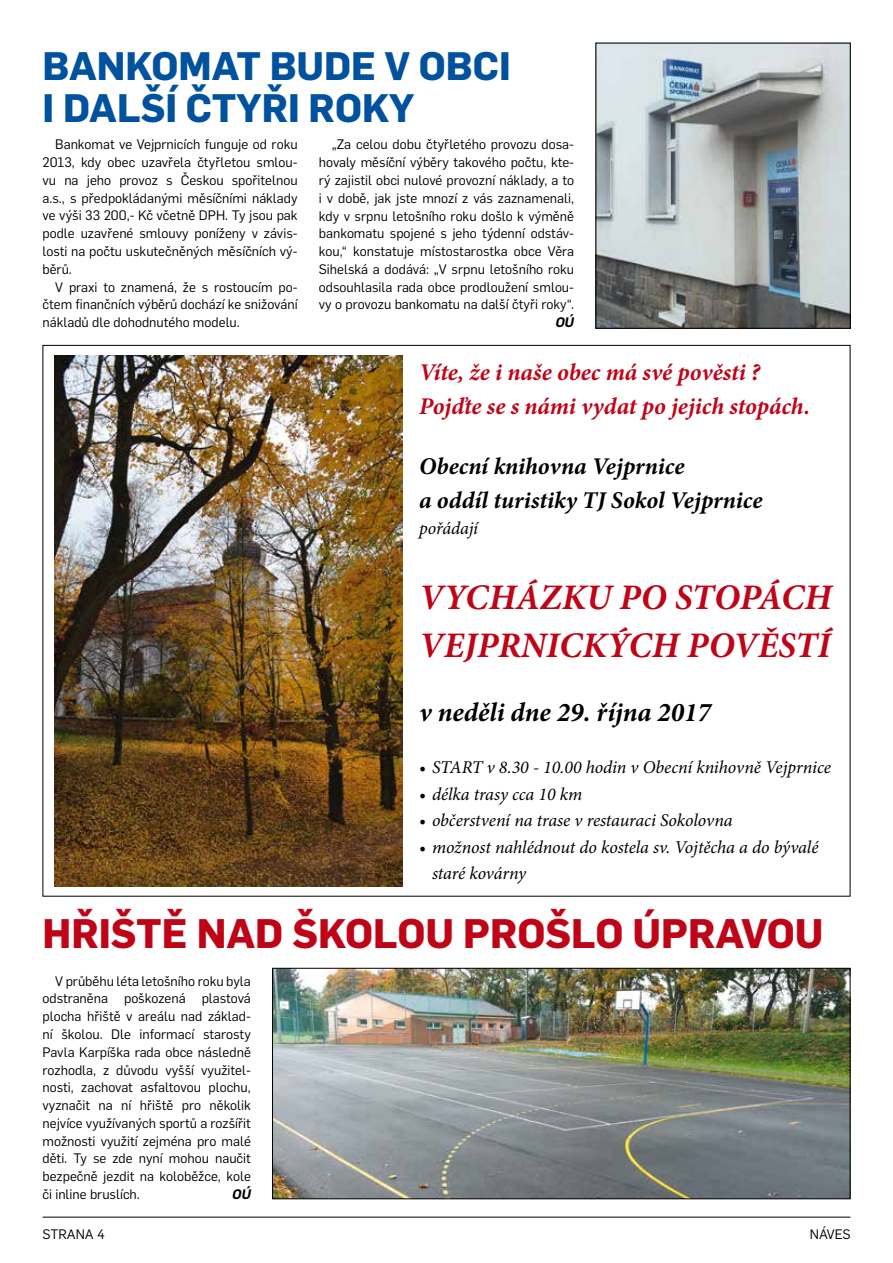
<style>
.page{position:relative;width:893px;height:1263px;background:#fff}
.page>*{position:absolute;margin:0;border:0;box-sizing:border-box;transform-origin:0 0}
.t1{font:700 40.5px "Flama";color:#c00418}
.t2{font:700 39px/42px "Flama";color:#00519e}
.t3{font:italic 700 36px/48px "Minion Pro";color:#c00418}
.t4{font:italic 700 27px "Minion Pro";letter-spacing:-.005em;color:#000}
.t5{font:italic 700 24px/33.6px "Minion Pro";letter-spacing:-.005em;color:#c00418}
.t6{font:italic 700 24px/33.6px "Minion Pro";color:#000}
.t7{font:italic 18px/26.4px "Minion Pro";letter-spacing:-.005em;color:#000}
.t8{font:13.5px/17.9px "Flama";color:#000;text-align:justify}
.t9{font:italic 600 13.5px "Flama";color:#000}
</style>
<div class="page">
<hr style="left:43px;top:1217px;width:807px;height:1px;background:#000">
<img style="left:597px;top:45px;width:252px;height:282px">
<div style="left:595px;top:43px;width:256px;height:286px;border:1px solid #000"></div>
<img style="left:274px;top:970px;width:574px;height:227px">
<div style="left:272px;top:968px;width:578px;height:231px;border:1px solid #000"></div>
<img style="left:54px;top:355px;width:348px;height:531px">
<h2 class="t2" style="left:43px;top:42px;width:470px">BANKOMAT BUDE V OBCI<br>I DALŠÍ ČTYŘI ROKY</h2>
<p class="t8" style="left:43px;top:135px;width:257px;text-indent:13px">Bankomat ve Vejprnicích funguje od roku 2013, kdy obec uzavřela čtyřletou smlou&shy;vu na jeho provoz s Českou spořitelnou a.s., s předpokládanými měsíčními náklady ve výši 33 200,- Kč včetně DPH. Ty jsou pak podle uzavřené smlouvy poníženy v závis&shy;losti na počtu uskutečněných měsíčních vý&shy;běrů.</p>
<p class="t8" style="left:43px;top:277px;width:257px;text-indent:13px">V praxi to znamená, že s rostoucím po&shy;čtem finančních výběrů dochází ke snižování nákladů dle dohodnutého modelu.</p>
<p class="t8" style="left:319px;top:135px;width:257px;text-indent:13px">„Za celou dobu čtyřletého provozu dosa&shy;hovaly měsíční výběry takového počtu, kte&shy;rý zajistil obci nulové provozní náklady, a to i v době, jak jste mnozí z vás zaznamenali, kdy v srpnu letošního roku došlo k výměně bankomatu spojené s jeho týdenní odstáv&shy;kou,“ konstatuje místostarostka obce Věra Sihelská a dodává: „V srpnu letošního roku odsouhlasila rada obce prodloužení smlou&shy;vy o provozu bankomatu na další čtyři roky“.</p>
<p class="t9" style="left:555px;top:313px;width:20px">OÚ</p>
<h3 class="t5" style="left:419px;top:355px;width:392px">Víte, že i naše obec má své pověsti ?<br>Pojďte se s námi vydat po jejich stopách.</h3>
<h3 class="t6" style="left:419px;top:449px;width:345px">Obecní knihovna Vejprnice<br>a oddíl turistiky TJ Sokol Vejprnice</h3>
<h3 class="t7" style="left:419px;top:515px;width:60px">pořádají</h3>
<h3 class="t3" style="left:419px;top:573px;width:414px">VYCHÁZKU PO STOPÁCH<br>VEJPRNICKÝCH POVĚSTÍ</h3>
<h3 class="t4" style="left:419px;top:693px;width:293px">v neděli dne 29. října 2017</h3>
<h3 class="t7" style="left:419px;top:754px;width:413px">• START v 8.30 - 10.00 hodin v Obecní knihovně Vejprnice</h3>
<h3 class="t7" style="left:419px;top:781px;width:164px">• délka trasy cca 10 km</h3>
<h3 class="t7" style="left:419px;top:807px;width:315px">• občerstvení na trase v restauraci Sokolovna</h3>
<h3 class="t7" style="left:432px;top:834px;width:388px;text-indent:-13px">• možnost nahlédnout do kostela sv. Vojtěcha a do bývalé staré kovárny</h3>
<h1 class="t1" style="left:43px;top:904px;width:783px">HŘIŠTĚ NAD ŠKOLOU PROŠLO ÚPRAVOU</h1>
<p class="t8" style="left:43px;top:971px;width:210px;text-indent:13px">V průběhu léta letošního roku byla odstraněna poškozená plastová plocha hřiště v areálu nad základ&shy;ní školou. Dle informací starosty Pavla Karpíška rada obce následně rozhodla, z důvodu vyšší využitel&shy;nosti, zachovat asfaltovou plochu, vyznačit na ní hřiště pro několik nejvíce využívaných sportů a rozšířit možnosti využití zejména pro malé děti. Ty se zde nyní mohou naučit bezpečně jezdit na koloběžce, kole či inline bruslích.</p>
<p class="t9" style="left:232px;top:1184px;width:20px">OÚ</p>
<p class="t8" style="left:43px;top:1224px;width:64px">STRANA 4</p>
<p class="t8" style="left:810px;top:1224px;width:42px">NÁVES</p>
</div>
